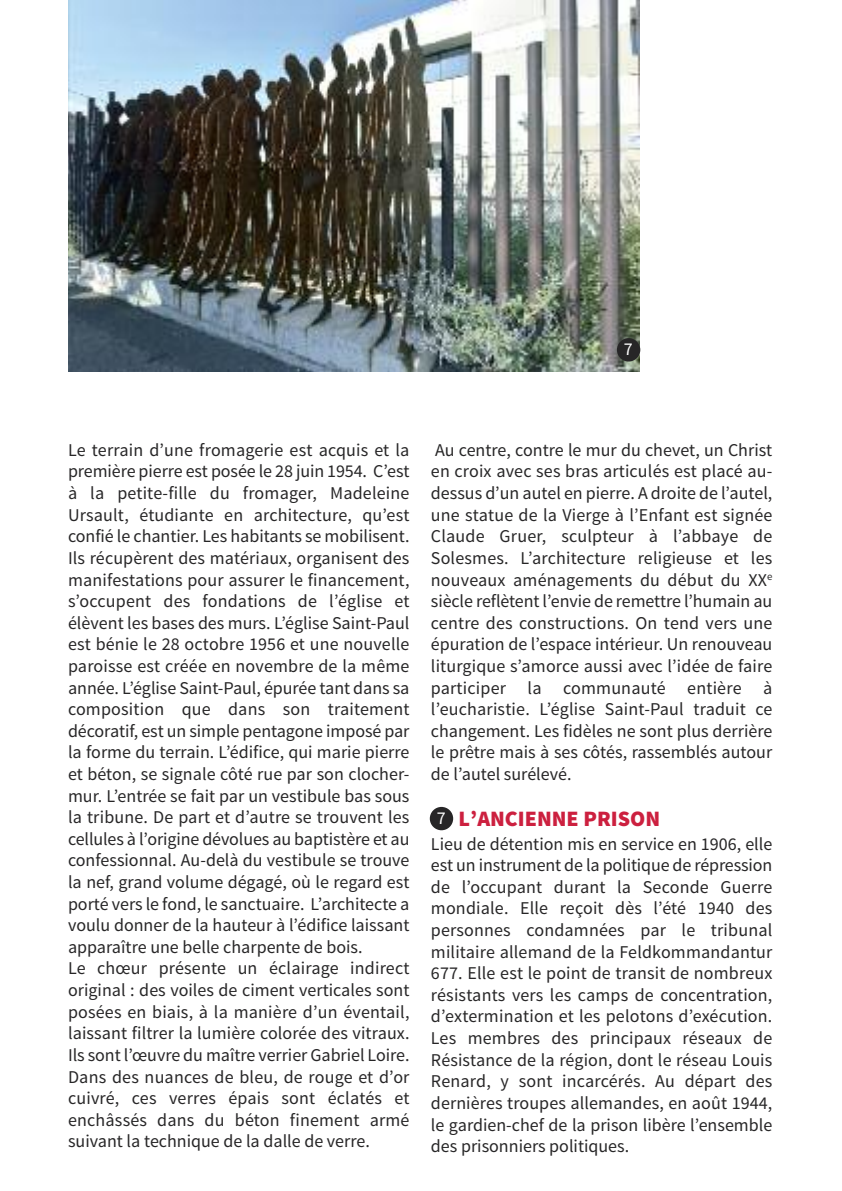
<style>
.page{position:relative;width:842px;height:1191px;background:#fff}
.page>*{position:absolute;margin:0;border:0;box-sizing:border-box;transform-origin:0 0}
.t1{font:900 22px "Source Sans Pro";color:#cc203f}
.t2{font:18px/21.6px "Source Sans Pro";color:#272627;text-align:justify}
.t3{font:18px "Source Sans Pro";color:#fff}
</style>
<div class="page">
<img style="left:68px;top:0;width:571px;height:372px">
<div style="left:617px;top:338px;width:23px;height:23px;background:#272627;border-radius:50%"></div>
<div style="left:430px;top:807px;width:23px;height:23px;background:#272627;border-radius:50%"></div>
<p class="t3" style="left:624px;top:342px;width:10px">7</p>
<p class="t2" style="left:68px;top:440px;width:343px;text-align:left">Le terrain d’une fromagerie est acquis et la première pierre est posée le 28 juin 1954. C’est à la petite-fille du fromager, Madeleine Ursault, étudiante en architecture, qu’est confié le chantier. Les habitants se mobilisent.<br>Ils récupèrent des matériaux, organisent des manifestations pour assurer le financement, s’occupent des fondations de l’église et élèvent les bases des murs. L’église Saint-Paul est bénie le 28 octobre 1956 et une nouvelle paroisse est créée en novembre de la même année. L’église Saint-Paul, épurée tant dans sa composition que dans son traitement décoratif, est un simple pentagone imposé par la forme du terrain. L’édifice, qui marie pierre et béton, se signale côté rue par son clocher&shy;mur. L’entrée se fait par un vestibule bas sous la tribune. De part et d’autre se trouvent les cellules à l’origine dévolues au baptistère et au confessionnal. Au-delà du vestibule se trouve la nef, grand volume dégagé, où le regard est porté vers le fond, le sanctuaire. L’architecte a voulu donner de la hauteur à l’édifice laissant apparaître une belle charpente de bois.<br>Le chœur présente un éclairage indirect original : des voiles de ciment verticales sont posées en biais, à la manière d’un éventail, laissant filtrer la lumière colorée des vitraux.<br>Ils sont l’œuvre du maître verrier Gabriel Loire.<br>Dans des nuances de bleu, de rouge et d’or cuivré, ces verres épais sont éclatés et enchâssés dans du béton finement armé suivant la technique de la dalle de verre.</p>
<p class="t2" style="left:431px;top:440px;width:343px">Au centre, contre le mur du chevet, un Christ en croix avec ses bras articulés est placé au&shy;dessus d’un autel en pierre. A droite de l’autel, une statue de la Vierge à l’Enfant est signée Claude Gruer, sculpteur à l’abbaye de Solesmes. L’architecture religieuse et les nouveaux aménagements du début du XX<sup>e </sup>siècle reflètent l’envie de remettre l’humain au centre des constructions. On tend vers une épuration de l’espace intérieur. Un renouveau liturgique s’amorce aussi avec l’idée de faire participer la communauté entière à l’eucharistie. L’église Saint-Paul traduit ce changement. Les fidèles ne sont plus derrière le prêtre mais à ses côtés, rassemblés autour de l’autel surélevé.</p>
<p class="t1" style="left:459px;top:811px;width:203px">L’ANCIENNE PRISON</p>
<p class="t2" style="left:431px;top:834px;width:343px">Lieu de détention mis en service en 1906, elle est un instrument de la politique de répression de l’occupant durant la Seconde Guerre mondiale. Elle reçoit dès l’été 1940 des personnes condamnées par le tribunal militaire allemand de la Feldkommandantur 677. Elle est le point de transit de nombreux résistants vers les camps de concentration, d’extermination et les pelotons d’exécution.<br>Les membres des principaux réseaux de Résistance de la région, dont le réseau Louis Renard, y sont incarcérés. Au départ des dernières troupes allemandes, en août 1944, le gardien-chef de la prison libère l’ensemble des prisonniers politiques.</p>
<p class="t3" style="left:437px;top:811px;width:10px">7</p>
</div>
